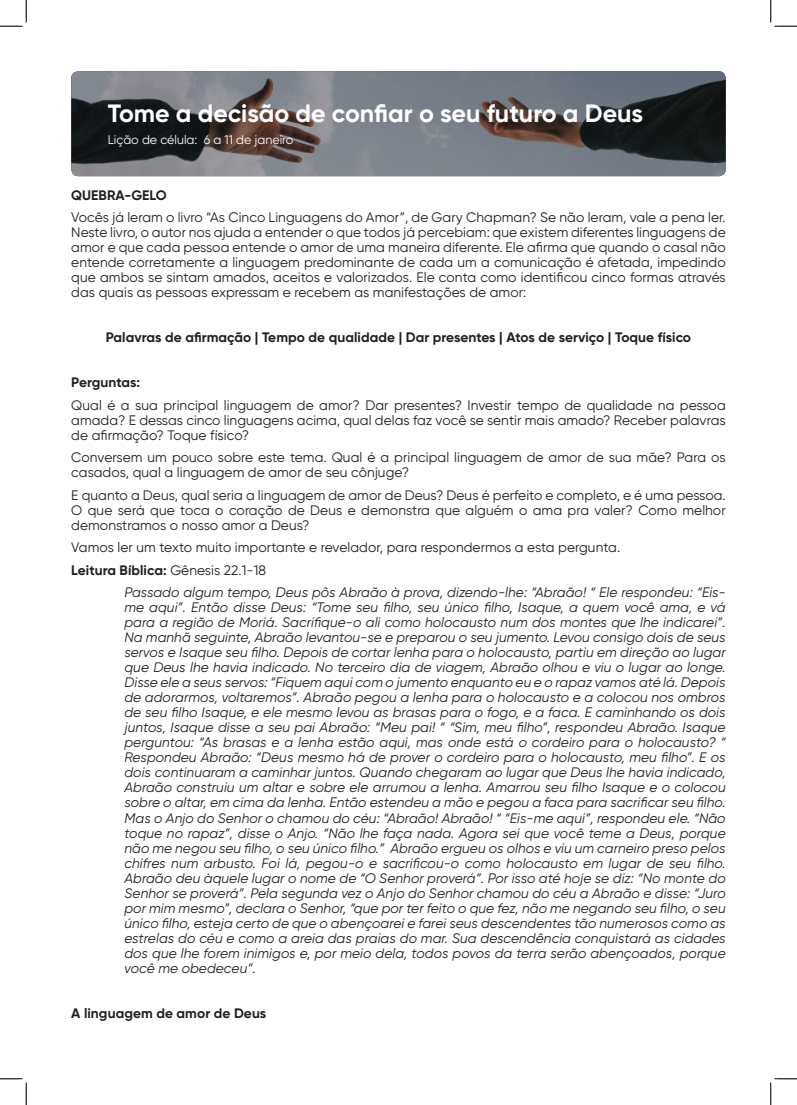
<style>
.page{position:relative;width:797px;height:1105px;background:#fff}
.page>*{position:absolute;margin:0;border:0;box-sizing:border-box;transform-origin:0 0}
.t1{font:700 25px "Gilroy";color:#fff}
.t2{font:italic 13.75px/15px "Gilroy";letter-spacing:.005em;color:#231f20;text-align:justify}
.t3{font:13.75px/15px "Gilroy";letter-spacing:.005em;color:#231f20;text-align:justify}
.t4{font:700 13.75px "Gilroy";letter-spacing:.005em;color:#231f20}
.t5{font:12.5px "Gilroy";color:#fff}
.s1{font-weight:400}
</style>
<div class="page">
<img style="left:71px;top:71px;width:654px;height:105px">
<svg style="left:0;top:0;width:27px;height:27px"></svg>
<svg style="left:0;top:1078px;width:27px;height:27px"></svg>
<svg style="left:770px;top:0;width:27px;height:27px"></svg>
<svg style="left:770px;top:1078px;width:27px;height:27px"></svg>
<p class="t1" style="left:108px;top:97px;width:537px">Tome a decisão de confiar o seu futuro a Deus</p>
<p class="t5" style="left:108px;top:132px;width:187px">Lição de célula: 6 a 11 de janeiro</p>
<p class="t4" style="left:71px;top:186px;width:97px">QUEBRA-GELO</p>
<p class="t3" style="left:71px;top:210px;width:656px">Vocês já leram o livro “As Cinco Linguagens do Amor”, de Gary Chapman? Se não leram, vale a pena ler.<br>Neste livro, o autor nos ajuda a entender o que todos já percebiam: que existem diferentes linguagens de amor e que cada pessoa entende o amor de uma maneira diferente. Ele afirma que quando o casal não entende corretamente a linguagem predominante de cada um a comunicação é afetada, impedindo que ambos se sintam amados, aceitos e valorizados. Ele conta como identificou cinco formas através das quais as pessoas expressam e recebem as manifestações de amor:</p>
<p class="t4" style="left:106px;top:329px;width:587px">Palavras de afirmação | Tempo de qualidade | Dar presentes | Atos de serviço | Toque físico</p>
<p class="t4" style="left:71px;top:374px;width:70px">Perguntas:</p>
<p class="t3" style="left:71px;top:397px;width:656px">Qual é a sua principal linguagem de amor? Dar presentes? Investir tempo de qualidade na pessoa amada? E dessas cinco linguagens acima, qual delas faz você se sentir mais amado? Receber palavras de afirmação? Toque físico?</p>
<p class="t3" style="left:71px;top:450px;width:656px">Conversem um pouco sobre este tema. Qual é a principal linguagem de amor de sua mãe? Para os casados, qual a linguagem de amor de seu cônjuge?</p>
<p class="t3" style="left:71px;top:487px;width:656px">E quanto a Deus, qual seria a linguagem de amor de Deus? Deus é perfeito e completo, e é uma pessoa.<br>O que será que toca o coração de Deus e demonstra que alguém o ama pra valer? Como melhor demonstramos o nosso amor a Deus?</p>
<p class="t3" style="left:71px;top:540px;width:550px">Vamos ler um texto muito importante e revelador, para respondermos a esta pergunta.</p>
<p class="t4" style="left:71px;top:561px;width:196px">Leitura Bíblica: <span class="s1">Gênesis 22.1-18</span></p>
<p class="t2" style="left:124px;top:585px;width:603px">Passado algum tempo, Deus pôs Abraão à prova, dizendo-lhe: “Abraão! “ Ele respondeu: “Eis&shy;me aqui”. Então disse Deus: “Tome seu filho, seu único filho, Isaque, a quem você ama, e vá para a região de Moriá. Sacrifique-o ali como holocausto num dos montes que lhe indicarei”.<br>Na manhã seguinte, Abraão levantou-se e preparou o seu jumento. Levou consigo dois de seus servos e Isaque seu filho. Depois de cortar lenha para o holocausto, partiu em direção ao lugar que Deus lhe havia indicado. No terceiro dia de viagem, Abraão olhou e viu o lugar ao longe.<br>Disse ele a seus servos: “Fiquem aqui com o jumento enquanto eu e o rapaz vamos até lá. Depois de adorarmos, voltaremos”. Abraão pegou a lenha para o holocausto e a colocou nos ombros de seu filho Isaque, e ele mesmo levou as brasas para o fogo, e a faca. E caminhando os dois juntos, Isaque disse a seu pai Abraão: “Meu pai! “ “Sim, meu filho”, respondeu Abraão. Isaque perguntou: “As brasas e a lenha estão aqui, mas onde está o cordeiro para o holocausto? “ Respondeu Abraão: “Deus mesmo há de prover o cordeiro para o holocausto, meu filho”. E os dois continuaram a caminhar juntos. Quando chegaram ao lugar que Deus lhe havia indicado, Abraão construiu um altar e sobre ele arrumou a lenha. Amarrou seu filho Isaque e o colocou sobre o altar, em cima da lenha. Então estendeu a mão e pegou a faca para sacrificar seu filho.<br>Mas o Anjo do Senhor o chamou do céu: “Abraão! Abraão! “ “Eis-me aqui”, respondeu ele. “Não toque no rapaz”, disse o Anjo. “Não lhe faça nada. Agora sei que você teme a Deus, porque não me negou seu filho, o seu único filho.” Abraão ergueu os olhos e viu um carneiro preso pelos chifres num arbusto. Foi lá, pegou-o e sacrificou-o como holocausto em lugar de seu filho.<br>Abraão deu àquele lugar o nome de “O Senhor proverá”. Por isso até hoje se diz: “No monte do Senhor se proverá”. Pela segunda vez o Anjo do Senhor chamou do céu a Abraão e disse: “Juro por mim mesmo”, declara o Senhor, “que por ter feito o que fez, não me negando seu filho, o seu único filho, esteja certo de que o abençoarei e farei seus descendentes tão numerosos como as estrelas do céu e como a areia das praias do mar. Sua descendência conquistará as cidades dos que lhe forem inimigos e, por meio dela, todos povos da terra serão abençoados, porque você me obedeceu”.</p>
<p class="t4" style="left:71px;top:1004px;width:196px">A linguagem de amor de Deus</p>
</div>
